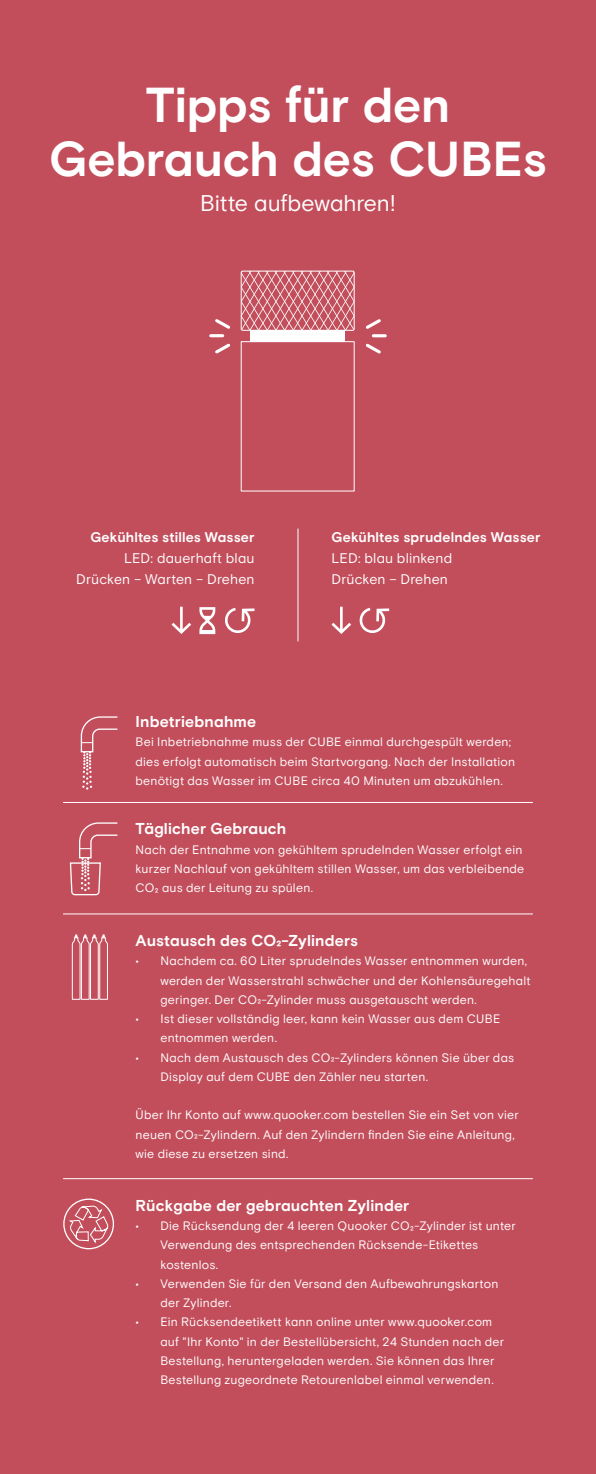
<style>
.page{position:relative;width:596px;height:1474px;background:#fff}
.page>*{position:absolute;margin:0;border:0;box-sizing:border-box;transform-origin:0 0}
.t1{font:700 49px/54.2px "Basis Grotesque Pro";letter-spacing:-.005em;color:#fff;text-align:center}
.t2{font:22.75px "Basis Grotesque Pro";letter-spacing:-.005em;color:#fff}
.t3{font:700 15.75px "Basis Grotesque Pro";letter-spacing:.01em;color:#fff}
.t4{font:14px/21px "Basis Grotesque Pro";letter-spacing:.01em;color:#fff;text-align:right}
.t5{font:700 14px "Basis Grotesque Pro";letter-spacing:.01em;color:#fff}
.t6{font:12.25px/19.2px "Basis Grotesque Pro";letter-spacing:.02em;color:#fff}
</style>
<div class="page">
<div style="left:0;top:0;width:595px;height:1473px;background:#c24e5c"></div>
<svg style="left:331px;top:606px;width:20px;height:28px"></svg>
<svg style="left:359px;top:607px;width:30px;height:26px"></svg>
<svg style="left:171px;top:606px;width:20px;height:28px"></svg>
<svg style="left:225px;top:607px;width:29px;height:26px"></svg>
<svg style="left:199px;top:607px;width:16px;height:27px"></svg>
<hr style="left:297px;top:528px;width:1px;height:113px;background:#fff">
<svg style="left:80px;top:716px;width:38px;height:73px"></svg>
<svg style="left:69px;top:822px;width:50px;height:178px"></svg>
<hr style="left:63px;top:913px;width:469px;height:1px;background:#fff">
<hr style="left:63px;top:802px;width:469px;height:1px;background:#fff">
<hr style="left:63px;top:1178px;width:469px;height:1px;background:#fff">
<svg style="left:67px;top:1203px;width:43px;height:41px"></svg>
<div style="left:63px;top:1198px;width:51px;height:51px;border:1px solid #fff;border-radius:50%"></div>
<div style="left:241px;top:341px;width:113px;height:150px;border:1px solid #fff"></div>
<svg style="left:209px;top:271px;width:178px;height:85px"></svg>
<div style="left:241px;top:271px;width:113px;height:60px;border:1px solid #fff;border-radius:2px"></div>
<h1 class="t1" style="left:49px;top:80px;width:499px">Tipps für den<br>Gebrauch des CUBEs</h1>
<h2 class="t2" style="left:200px;top:190px;width:197px">Bitte aufbewahren!</h2>
<p class="t5" style="left:90px;top:528px;width:165px">Gekühltes stilles Wasser</p>
<p class="t4" style="left:76px;top:547px;width:180px">LED: dauerhaft blau<br>Drücken – Warten – Drehen</p>
<p class="t5" style="left:331px;top:528px;width:210px">Gekühltes sprudelndes Wasser</p>
<p class="t4" style="left:331px;top:547px;width:122px;text-align:left">LED: blau blinkend<br>Drücken – Drehen</p>
<p class="t3" style="left:135px;top:712px;width:122px">Inbetriebnahme</p>
<p class="t6" style="left:135px;top:732px;width:381px">Bei Inbetriebnahme muss der CUBE einmal durchgespült werden; dies erfolgt automatisch beim Startvorgang. Nach der Installation benötigt das Wasser im CUBE circa 40 Minuten um abzukühlen.</p>
<p class="t3" style="left:135px;top:819px;width:152px">Täglicher Gebrauch</p>
<p class="t6" style="left:135px;top:840px;width:390px">Nach der Entnahme von gekühltem sprudelnden Wasser erfolgt ein kurzer Nachlauf von gekühltem stillen Wasser, um das verbleibende<br>CO₂ aus der Leitung zu spülen.</p>
<p class="t3" style="left:135px;top:931px;width:224px">Austausch des CO₂-Zylinders</p>
<p class="t6" style="left:160px;top:951px;width:371px;text-indent:-25px">• Nachdem ca. 60 Liter sprudelndes Wasser entnommen wurden, werden der Wasserstrahl schwächer und der Kohlensäuregehalt geringer. Der CO₂-Zylinder muss ausgetauscht werden.</p>
<p class="t6" style="left:160px;top:1009px;width:341px;text-indent:-25px">• Ist dieser vollständig leer, kann kein Wasser aus dem CUBE entnommen werden.</p>
<p class="t6" style="left:160px;top:1048px;width:355px;text-indent:-25px">• Nach dem Austausch des CO₂-Zylinders können Sie über das<br>Display auf dem CUBE den Zähler neu starten.</p>
<p class="t6" style="left:135px;top:1105px;width:384px">Über Ihr Konto auf www.quooker.com bestellen Sie ein Set von vier neuen CO₂-Zylindern. Auf den Zylindern finden Sie eine Anleitung, wie diese zu ersetzen sind.</p>
<p class="t3" style="left:135px;top:1196px;width:275px">Rückgabe der gebrauchten Zylinder</p>
<p class="t6" style="left:160px;top:1216px;width:356px;text-indent:-25px">• Die Rücksendung der 4 leeren Quooker CO₂-Zylinder ist unter<br>Verwendung des entsprechenden Rücksende-Etikettes kostenlos.</p>
<p class="t6" style="left:160px;top:1274px;width:339px;text-indent:-25px">• Verwenden Sie für den Versand den Aufbewahrungskarton der Zylinder.</p>
<p class="t6" style="left:160px;top:1312px;width:345px;text-indent:-25px">• Ein Rücksendeetikett kann online unter www.quooker.com auf "Ihr Konto" in der Bestellübersicht, 24 Stunden nach der Bestellung, heruntergeladen werden. Sie können das Ihrer Bestellung zugeordnete Retourenlabel einmal verwenden.</p>
</div>
